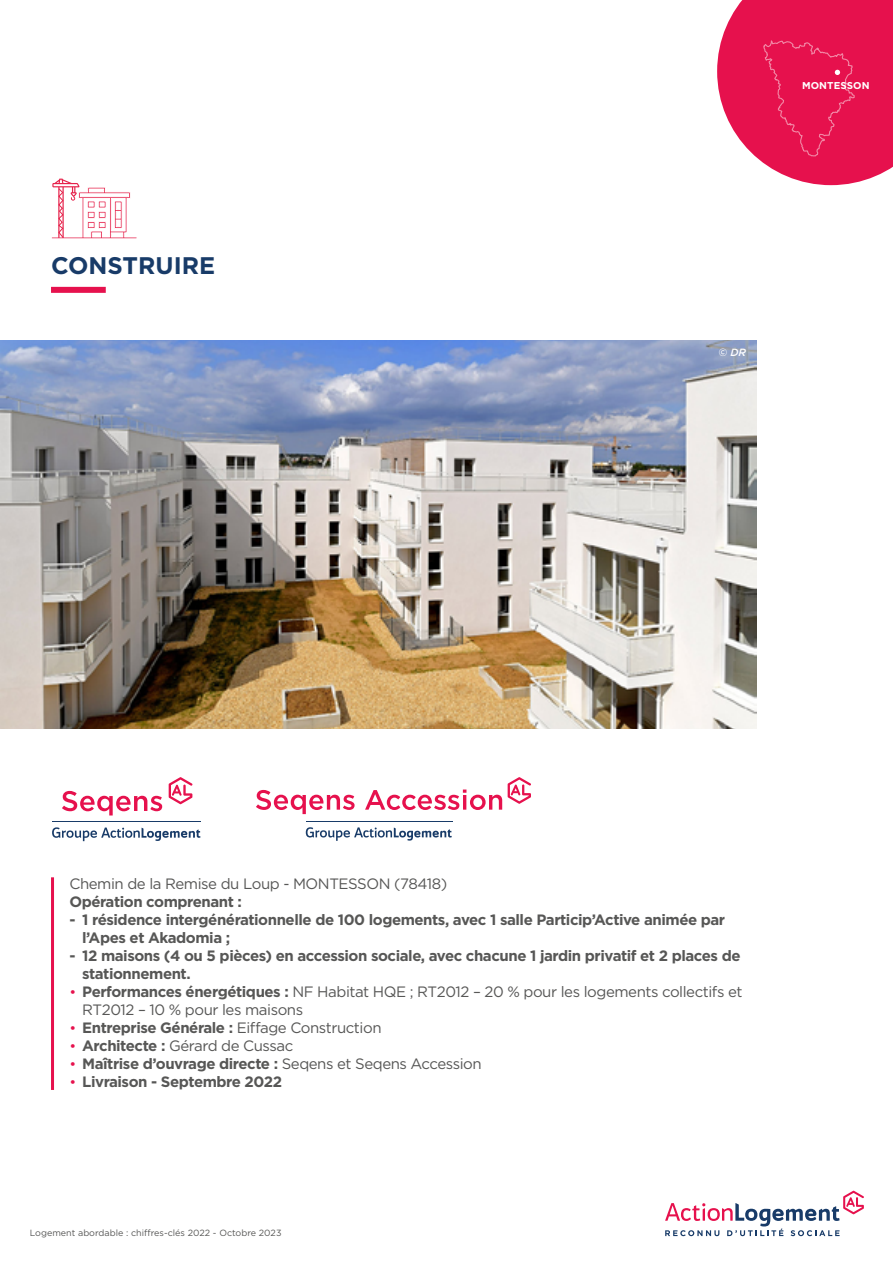
<style>
.page{position:relative;width:893px;height:1263px;background:#fff}
.page>*{position:absolute;margin:0;border:0;box-sizing:border-box;transform-origin:0 0}
.t1{font:700 24px "Gotham";color:#183b68}
.t2{font:700 15px/18px "Gotham";letter-spacing:-.03em;color:#575756}
.t3{font:15px/18px "Gotham";letter-spacing:-.03em;color:#575756}
.t4{font:italic 500 10.5px "Gotham";color:#fff}
.t5{font:700 9.9px "Gotham";letter-spacing:.01em;color:#fff}
.t6{font:9px "Gotham";color:#575756}
.s1{font-size:14.25px;color:#e6114d}
.s2{font-weight:700}
.s3{font-weight:400;font-size:14.25px;color:#e6114d}
.s4{font-weight:400}
</style>
<div class="page">
<svg style="left:665px;top:1191px;width:199px;height:45px"></svg>
<svg style="left:52px;top:179px;width:85px;height:60px"></svg>
<div style="left:51px;top:287px;width:55px;height:6px;background:#e6114d"></div>
<img style="left:0;top:340px;width:757px;height:388px">
<hr style="left:51px;top:877px;width:3px;height:213px;background:#e6114d">
<svg style="left:52px;top:827px;width:148px;height:14px"></svg>
<hr style="left:52px;top:821px;width:149px;height:1px;background:#183b68">
<svg style="left:169px;top:777px;width:23px;height:27px"></svg>
<svg style="left:62px;top:791px;width:100px;height:24px"></svg>
<svg style="left:717px;top:0;width:176px;height:185px"></svg>
<svg style="left:306px;top:827px;width:146px;height:14px"></svg>
<hr style="left:306px;top:821px;width:146px;height:1px;background:#183b68">
<svg style="left:508px;top:777px;width:23px;height:27px"></svg>
<svg style="left:256px;top:790px;width:99px;height:24px"></svg>
<svg style="left:365px;top:789px;width:137px;height:21px"></svg>
<h1 class="t1" style="left:51px;top:249px;width:166px">CONSTRUIRE</h1>
<p class="t5" style="left:802px;top:79px;width:69px">MONTESSON</p>
<p class="t4" style="left:719px;top:346px;width:29px">© DR</p>
<p class="t3" style="left:69px;top:875px;width:379px">Chemin de la Remise du Loup - MONTESSON (78418)</p>
<p class="t2" style="left:69px;top:893px;width:174px">Opération comprenant :</p>
<p class="t2" style="left:82px;top:911px;width:644px;text-indent:-13px">- 1 résidence intergénérationnelle de 100 logements, avec 1 salle Particip’Active animée par l’Apes et Akadomia ;</p>
<p class="t2" style="left:82px;top:947px;width:660px;text-indent:-13px">- 12 maisons (4 ou 5 pièces) en accession sociale, avec chacune 1 jardin privatif et 2 places de stationnement.</p>
<p class="t3" style="left:82px;top:983px;width:662px;text-indent:-13px"><span class="s1">•</span> <span class="s2">Performances énergétiques :</span> NF Habitat HQE ; RT2012 – 20 % pour les logements collectifs et<br>RT2012 – 10 % pour les maisons</p>
<p class="t2" style="left:69px;top:1019px;width:314px"><span class="s3">•</span> Entreprise Générale : <span class="s4">Eiffage Construction</span></p>
<p class="t3" style="left:69px;top:1037px;width:225px"><span class="s1">•</span> <span class="s2">Architecte :</span> Gérard de Cussac</p>
<p class="t2" style="left:69px;top:1055px;width:414px"><span class="s3">•</span> Maîtrise d’ouvrage directe : <span class="s4">Seqens et Seqens Accession</span></p>
<p class="t2" style="left:69px;top:1073px;width:214px"><span class="s3">•</span> Livraison - Septembre 2022</p>
<p class="t6" style="left:30px;top:1227px;width:253px">Logement abordable : chiffres-clés 2022 - Octobre 2023</p>
</div>
